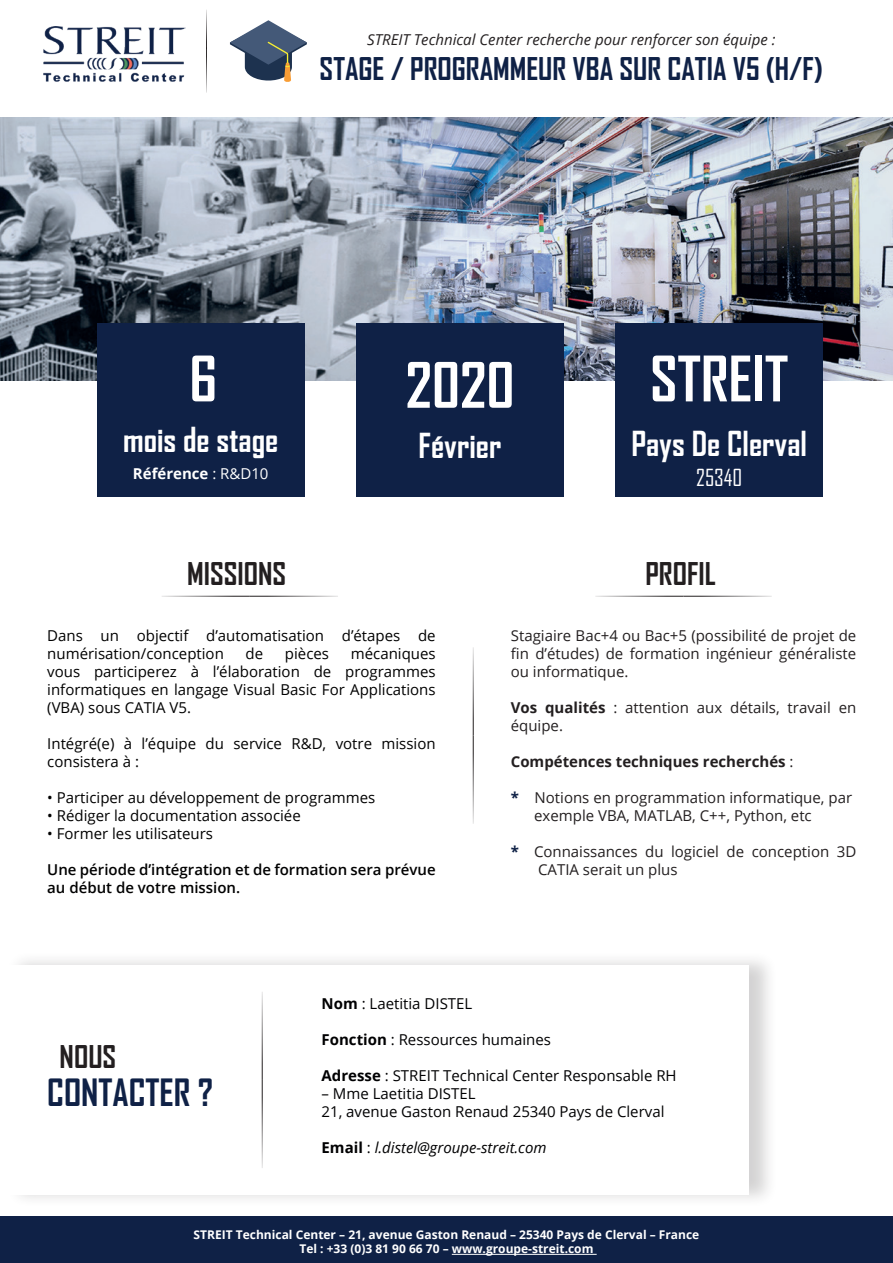
<style>
.page{position:relative;width:893px;height:1263px;background:#fff}
.page>*{position:absolute;margin:0;border:0;box-sizing:border-box;transform-origin:0 0}
.t1{font:700 60px "Agency FB";color:#fff}
.t2{font:700 36px "Agency FB";color:#0f2146}
.t3{font:700 33px "Agency FB";color:#fff}
.t4{font:700 30px "Agency FB";color:#0f2146}
.t5{font:700 30px "Agency FB";color:#231f20}
.t6{font:22.5px "Agency FB";color:#fff}
.t7{font:15px/18px "Open Sans";color:#000001}
.t8{font:15px/18px "Open Sans";color:#231f20}
.t9{font:15px/18px "Open Sans";color:#000002}
.t10{font:600 15px/18px "Open Sans";color:#000001}
.t11{font:italic 15px "Open Sans";color:#231f20}
.t12{font:700 15px "Open Sans";color:#231f20}
.t13{font:italic 15px "Open Sans";color:#000002}
.t14{font:700 15px "Open Sans";color:#fff}
.t15{font:700 12px/14.4px "Open Sans";color:#fff;text-align:center}
.s1{font-weight:400}
.s2{font-weight:700}
.s3{font-weight:700;color:#0f2146}
.s4{font-weight:700;font-style:normal}
.s5{font-style:normal}
</style>
<div class="page">
<div style="left:6px;top:950px;width:772px;height:258px;background:#231f20;opacity:.2"></div>
<div style="left:6px;top:965px;width:743px;height:229px;background:#fff"></div>
<img style="left:0;top:117px;width:893px;height:263px">
<div style="left:0;top:1216px;width:893px;height:47px;background:#0f2146"></div>
<hr style="left:206px;top:10px;width:1px;height:39px;background:#231f20">
<hr style="left:206px;top:47px;width:1px;height:46px;background:#231f20">
<svg style="left:230px;top:20px;width:77px;height:62px"></svg>
<img style="left:43px;top:26px;width:142px;height:56px">
<hr style="left:452px;top:1254px;width:145px;height:1px;background:#fff">
<div style="left:615px;top:323px;width:208px;height:174px;background:#0f2146"></div>
<div style="left:356px;top:323px;width:208px;height:174px;background:#0f2146"></div>
<div style="left:97px;top:323px;width:208px;height:174px;background:#0f2146"></div>
<hr style="left:262px;top:992px;width:1px;height:88px;background:#231f20">
<hr style="left:262px;top:1080px;width:1px;height:88px;background:#231f20">
<hr style="left:473px;top:647px;width:1px;height:88px;background:#231f20">
<hr style="left:473px;top:735px;width:1px;height:89px;background:#231f20">
<hr style="left:250px;top:596px;width:88px;height:1px;background:#231f20">
<hr style="left:162px;top:596px;width:88px;height:1px;background:#231f20">
<hr style="left:683px;top:596px;width:89px;height:1px;background:#231f20">
<hr style="left:595px;top:596px;width:88px;height:1px;background:#231f20">
<p class="t11" style="left:367px;top:30px;width:410px">STREIT Technical Center recherche pour renforcer son équipe :</p>
<h3 class="t4" style="left:320px;top:50px;width:505px">STAGE / PROGRAMMEUR VBA SUR CATIA V5 (H/F)</h3>
<h1 class="t1" style="left:189px;top:342px;width:29px">6</h1>
<h1 class="t1" style="left:405px;top:348px;width:110px">2020</h1>
<h1 class="t1" style="left:650px;top:342px;width:140px">STREIT</h1>
<h3 class="t3" style="left:123px;top:419px;width:157px">mois de stage</h3>
<p class="t14" style="left:133px;top:463px;width:137px">Référence <span class="s1">: R&amp;D10</span></p>
<h3 class="t3" style="left:419px;top:425px;width:84px">Février</h3>
<h3 class="t3" style="left:631px;top:423px;width:177px">Pays De Clerval</h3>
<h3 class="t6" style="left:696px;top:463px;width:47px">25340</h3>
<h3 class="t5" style="left:187px;top:555px;width:101px">MISSIONS</h3>
<h3 class="t5" style="left:645px;top:555px;width:72px">PROFIL</h3>
<p class="t7" style="left:47px;top:626px;width:390px">Dans un objectif d’automatisation d’étapes de numérisation/conception</p>
<p class="t7" style="left:47px;top:644px;width:390px;text-align:justify;text-indent:304px">mécaniques vous participerez à l’élaboration de programmes informatiques en langage Visual Basic For Applications (VBA) sous CATIA V5.</p>
<p class="t7" style="left:47px;top:734px;width:390px">Intégré(e) à l’équipe du service R&amp;D, votre mission consistera à :</p>
<p class="t7" style="left:47px;top:788px;width:330px">• Participer au développement de programmes</p>
<p class="t7" style="left:47px;top:806px;width:255px">• Rédiger la documentation associée</p>
<p class="t7" style="left:47px;top:824px;width:167px">• Former les utilisateurs</p>
<p class="t10" style="left:47px;top:860px;width:390px">Une période d’intégration et de formation sera prévue au début de votre mission.</p>
<p class="t7" style="left:246px;top:644px;width:19px">de</p>
<p class="t7" style="left:285px;top:644px;width:46px">pièces</p>
<p class="t8" style="left:511px;top:626px;width:347px;text-align:justify">Stagiaire Bac+4 ou Bac+5 (possibilité de projet de fin d’études) de formation ingénieur généraliste ou informatique.</p>
<p class="t8" style="left:511px;top:698px;width:347px"><span class="s2">Vos qualités</span> : attention aux détails, travail en équipe.</p>
<p class="t12" style="left:511px;top:751px;width:284px">Compétences techniques recherchés <span class="s1">:</span></p>
<p class="t8" style="left:534px;top:788px;width:319px;text-indent:-23px"><span class="s3">*</span> Notions en programmation informatique, par exemple VBA, MATLAB, C++, Python, etc</p>
<p class="t8" style="left:538px;top:842px;width:320px;text-indent:-27px"><span class="s3">*</span> Connaissances du logiciel de conception 3D<br>CATIA serait un plus</p>
<h3 class="t5" style="left:60px;top:1038px;width:58px">NOUS</h3>
<h2 class="t2" style="left:47px;top:1070px;width:167px">CONTACTER ?</h2>
<p class="t9" style="left:322px;top:994px;width:152px"><span class="s2">Nom</span> : Laetitia DISTEL</p>
<p class="t9" style="left:322px;top:1030px;width:231px"><span class="s2">Fonction</span> : Ressources humaines</p>
<p class="t9" style="left:322px;top:1066px;width:357px"><span class="s2">Adresse</span> : STREIT Technical Center Responsable RH</p>
<p class="t9" style="left:322px;top:1084px;width:344px">– Mme Laetitia DISTEL<br>21, avenue Gaston Renaud 25340 Pays de Clerval</p>
<p class="t13" style="left:322px;top:1137px;width:226px"><span class="s4">Email</span> <span class="s5">:</span> l.distel@groupe-streit.com</p>
<p class="t15" style="left:194px;top:1227px;width:507px">STREIT Technical Center – 21, avenue Gaston Renaud – 25340 Pays de Clerval – France<br>Tel : +33 (0)3 81 90 66 70 – www.groupe-streit.com</p>
</div>
